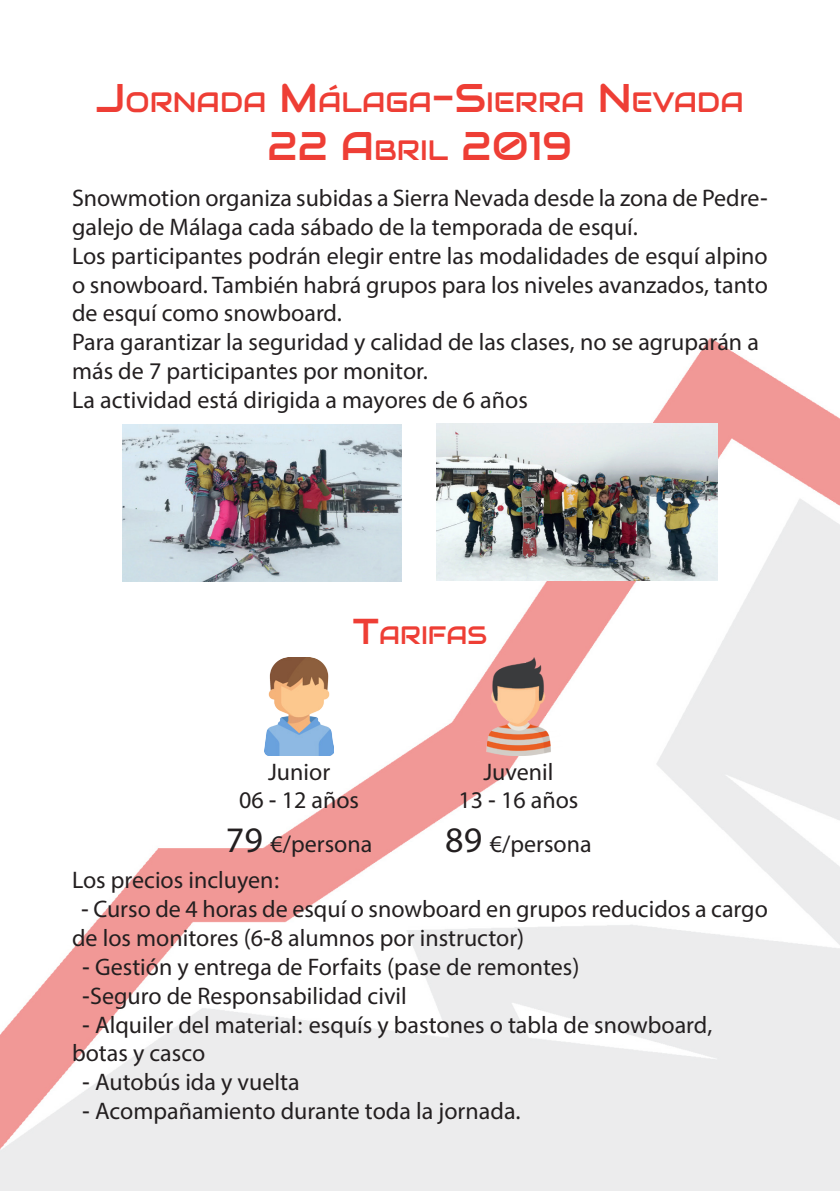
<style>
.page{position:relative;width:840px;height:1191px;background:#fff}
.page>*{position:absolute;margin:0;border:0;box-sizing:border-box;transform-origin:0 0}
.Titulos{font:40px "Audiowide";color:#ee3e35}
.Titulos-2{font:28px "Audiowide";color:#ee3e35}
.Titulos-3{font:25.2px "Audiowide";color:#ee3e35}
.cuerpo{font:24px/28.8px "Myriad Hebrew";color:#231f20}
.cuerpo_centro{font:24px "Myriad Hebrew";color:#231f20}
.s1{font-size:40px}
.s2{font-size:28px}
.s3{font-size:36px}
</style>
<div class="page">
<img style="left:0;top:338px;width:839px;height:853px">
<img style="left:436px;top:423px;width:280px;height:157px">
<img style="left:123px;top:424px;width:278px;height:158px">
<img style="left:264px;top:657px;width:69px;height:99px">
<img style="left:474px;top:657px;width:88px;height:99px">
<p class="Titulos-2" style="left:96px;top:84px;width:648px"><span class="s1">J</span>ORNADA <span class="s1">M</span>ÁLAGA<span class="s1">-S</span>IERRA <span class="s1">N</span> EVADA</p>
<p class="Titulos" style="left:267px;top:120px;width:306px">22 A <span class="s2">BRIL</span> 2019</p>
<p class="cuerpo" style="left:72px;top:185px;width:697px">Snowmotion organiza subidas a Sierra Nevada desde la zona de Pedre&shy;galejo de Málaga cada sábado de la temporada de esquí.</p>
<p class="cuerpo" style="left:72px;top:243px;width:697px;text-align:justify">Los participantes podrán elegir entre las modalidades de esquí alpino o snowboard. También habrá grupos para los niveles avanzados, tanto de esquí como snowboard.</p>
<p class="cuerpo" style="left:72px;top:329px;width:688px">Para garantizar la seguridad y calidad de las clases, no se agruparán a</p>
<p class="cuerpo" style="left:72px;top:358px;width:357px">más de 7 participantes por monitor.</p>
<p class="cuerpo" style="left:72px;top:387px;width:457px">La actividad está dirigida a mayores de 6 años</p>
<p class="Titulos-3" style="left:353px;top:619px;width:133px"><span class="s3">T</span>ARIFAS</p>
<p class="cuerpo_centro" style="left:268px;top:758px;width:64px">Junior</p>
<p class="cuerpo_centro" style="left:239px;top:787px;width:121px">06 - 12 años</p>
<p class="cuerpo_centro" style="left:226px;top:830px;width:148px"><span class="s3">79</span> €/persona</p>
<p class="cuerpo_centro" style="left:483px;top:758px;width:71px">Juvenil</p>
<p class="cuerpo_centro" style="left:458px;top:787px;width:121px">13 - 16 años</p>
<p class="cuerpo_centro" style="left:445px;top:830px;width:148px"><span class="s3">89</span> €/persona</p>
<p class="cuerpo" style="left:72px;top:867px;width:210px">Los precios incluyen:</p>
<p class="cuerpo" style="left:72px;top:896px;width:697px;text-indent:9px">- Curso de 4 horas de esquí o snowboard en grupos reducidos a cargo de los monitores (6-8 alumnos por instructor)</p>
<p class="cuerpo" style="left:82px;top:953px;width:498px">- Gestión y entrega de Forfaits (pase de remontes)</p>
<p class="cuerpo" style="left:82px;top:982px;width:326px">-Seguro de Responsabilidad civil</p>
<p class="cuerpo" style="left:82px;top:1011px;width:631px">- Alquiler del material: esquís y bastones o tabla de snowboard,</p>
<p class="cuerpo" style="left:72px;top:1040px;width:135px">botas y casco</p>
<p class="cuerpo" style="left:82px;top:1069px;width:219px">- Autobús ida y vuelta</p>
<p class="cuerpo" style="left:82px;top:1097px;width:440px">- Acompañamiento durante toda la jornada.</p>
</div>
